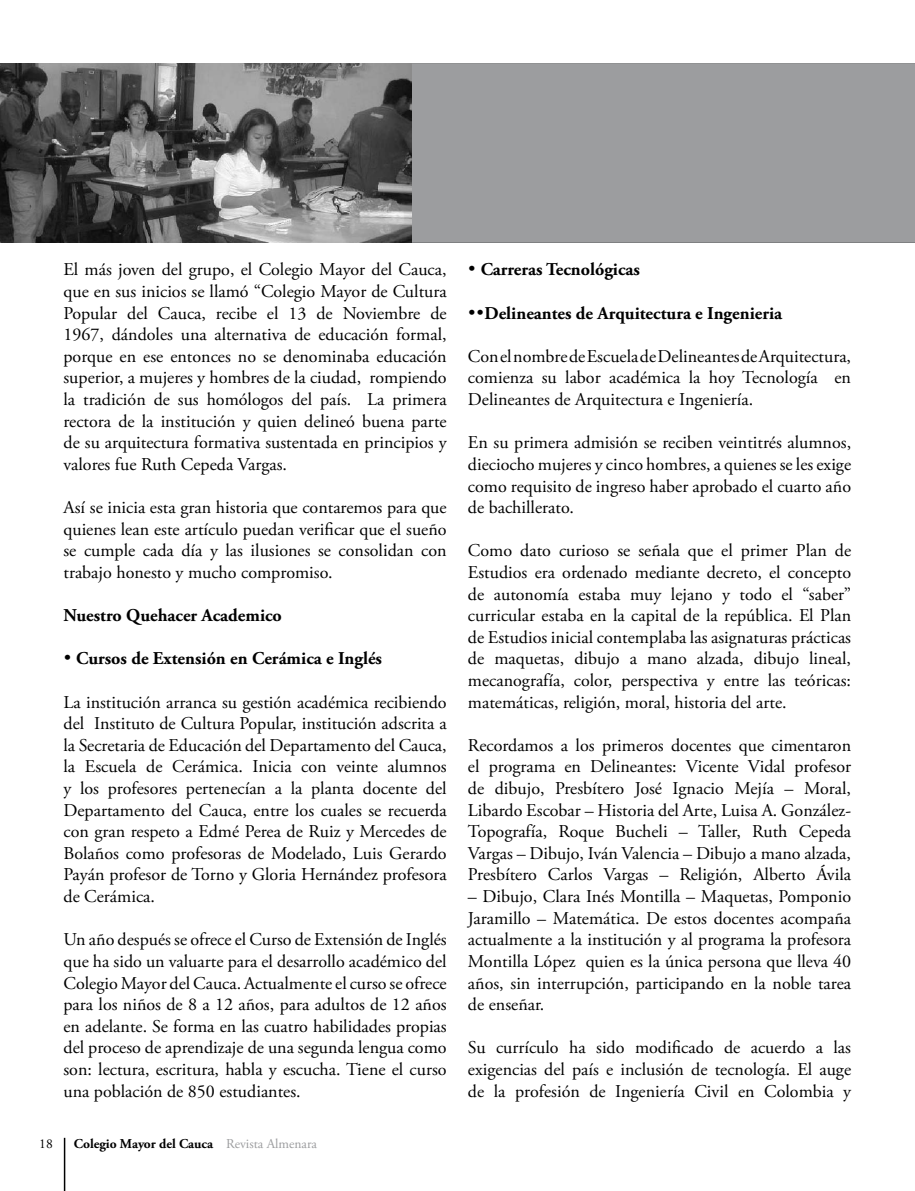
<style>
.page{position:relative;width:915px;height:1191px;background:#fff}
.page>*{position:absolute;margin:0;border:0;box-sizing:border-box;transform-origin:0 0}
.t1{font:18px/21.6px "Adobe Garamond Pro";color:#000;text-align:justify}
.t2{font:700 18px "Adobe Garamond Pro";color:#000}
.t3{font:700 13.5px "Adobe Garamond Pro";color:#000}
.t4{font:13.5px "Adobe Garamond Pro";color:#000}
.s1{font-weight:400;color:#9c9d9f}
</style>
<div class="page">
<hr style="left:0;top:63px;width:914px;height:1px;background:#707173">
<hr style="left:64px;top:1137px;width:1px;height:54px;background:#000">
<hr style="left:0;top:242px;width:914px;height:1px;background:#707173">
<div style="left:402px;top:64px;width:512px;height:178px;background:#9c9d9f"></div>
<img style="left:0;top:64px;width:411px;height:179px">
<p class="t1" style="left:63px;top:259px;width:384px">El más joven del grupo, el Colegio Mayor del Cauca, que en sus inicios se llamó “Colegio Mayor de Cultura Popular del Cauca, recibe el 13 de Noviembre de 1 967, dándoles una alternativa de educación formal, porque en ese entonces no se denominaba educación superior, a mujeres y hombres de la ciudad, rompiendo la tradición de sus homólogos del país. La primera rectora de la institución y quien delineó buena parte de su arquitectura formativa sustentada en principios y valores fue Ruth Cepeda Vargas.</p>
<p class="t1" style="left:63px;top:497px;width:384px">Así se inicia esta gran historia que contaremos para que quienes lean este artículo puedan verificar que el sueño se cumple cada día y las ilusiones se consolidan con trabajo honesto y mucho compromiso.</p>
<p class="t2" style="left:63px;top:605px;width:220px">Nuestro Quehacer Academico</p>
<p class="t2" style="left:63px;top:648px;width:320px">• Cursos de Extensión en Cerámica e Inglés</p>
<p class="t1" style="left:63px;top:691px;width:384px">La institución arranca su gestión académica recibiendo del Instituto de Cultura Popular, institución adscrita a la Secretaria de Educación del Departamento del Cauca, la Escuela de Cerámica. Inicia con veinte alumnos y los profesores pertenecían a la planta docente del Departamento del Cauca, entre los cuales se recuerda con gran respeto a Edmé Perea de Ruiz y Mercedes de Bolaños como profesoras de Modelado, Luis Gerardo Payán profesor de Torno y Gloria Hernández profesora de Cerámica.</p>
<p class="t1" style="left:63px;top:929px;width:384px">Un año después se ofrece el Curso de Extensión de Inglés que ha sido un valuarte para el desarrollo académico del Colegio Mayor del Cauca. Actualmente el curso se ofrece para los niños de 8 a 12 años, para adultos de 12 años en adelante. Se forma en las cuatro habilidades propias del proceso de aprendizaje de una segunda lengua como son: lectura, escritura, habla y escucha. Tiene el curso una población de 850 estudiantes.</p>
<p class="t4" style="left:39px;top:1135px;width:15px">18</p>
<p class="t3" style="left:74px;top:1135px;width:245px">Colegio Mayor del Cauca <span class="s1">Revista Almenara</span></p>
<p class="t2" style="left:468px;top:259px;width:173px">• Carreras Tecnológicas</p>
<p class="t2" style="left:468px;top:302px;width:315px">••Delineantes de Arquitectura e Ingenieria</p>
<p class="t1" style="left:468px;top:346px;width:384px">Con el nombre de Escuela de Delineantes de Arquitectura, comienza su labor académica la hoy Tecnología en Delineantes de Arquitectura e Ingeniería.</p>
<p class="t1" style="left:468px;top:432px;width:384px">En su primera admisión se reciben veintitrés alumnos, dieciocho mujeres y cinco hombres, a quienes se les exige como requisito de ingreso haber aprobado el cuarto año de bachillerato.</p>
<p class="t1" style="left:468px;top:540px;width:384px">Como dato curioso se señala que el primer Plan de Estudios era ordenado mediante decreto, el concepto de autonomía estaba muy lejano y todo el “saber” curricular estaba en la capital de la república. El Plan de Estudios inicial contemplaba las asignaturas prácticas de maquetas, dibujo a mano alzada, dibujo lineal, mecanografía, color, perspectiva y entre las teóricas: matemáticas, religión, moral, historia del arte.</p>
<p class="t1" style="left:468px;top:735px;width:384px">Recordamos a los primeros docentes que cimentaron el programa en Delineantes: Vicente Vidal profesor de dibujo, Presbítero José Ignacio Mejía – Moral, Libardo Escobar – Historia del Arte, Luisa A. González-Topografía, Roque Bucheli – Taller, Ruth Cepeda Vargas – Dibujo, Iván Valencia – Dibujo a mano alzada, Presbítero Carlos Vargas – Religión, Alberto Ávila</p>
<p class="t1" style="left:468px;top:886px;width:384px">– Dibujo, Clara Inés Montilla – Maquetas, Pomponio Jaramillo – Matemática. De estos docentes acompaña actualmente a la institución y al programa la profesora Montilla López quien es la única persona que lleva 40 años, sin interrupción, participando en la noble tarea de enseñar.</p>
<p class="t1" style="left:468px;top:1037px;width:384px">Su currículo ha sido modificado de acuerdo a las exigencias del país e inclusión de tecnología. El auge de la profesión de Ingeniería Civil en Colombia y</p>
</div>
